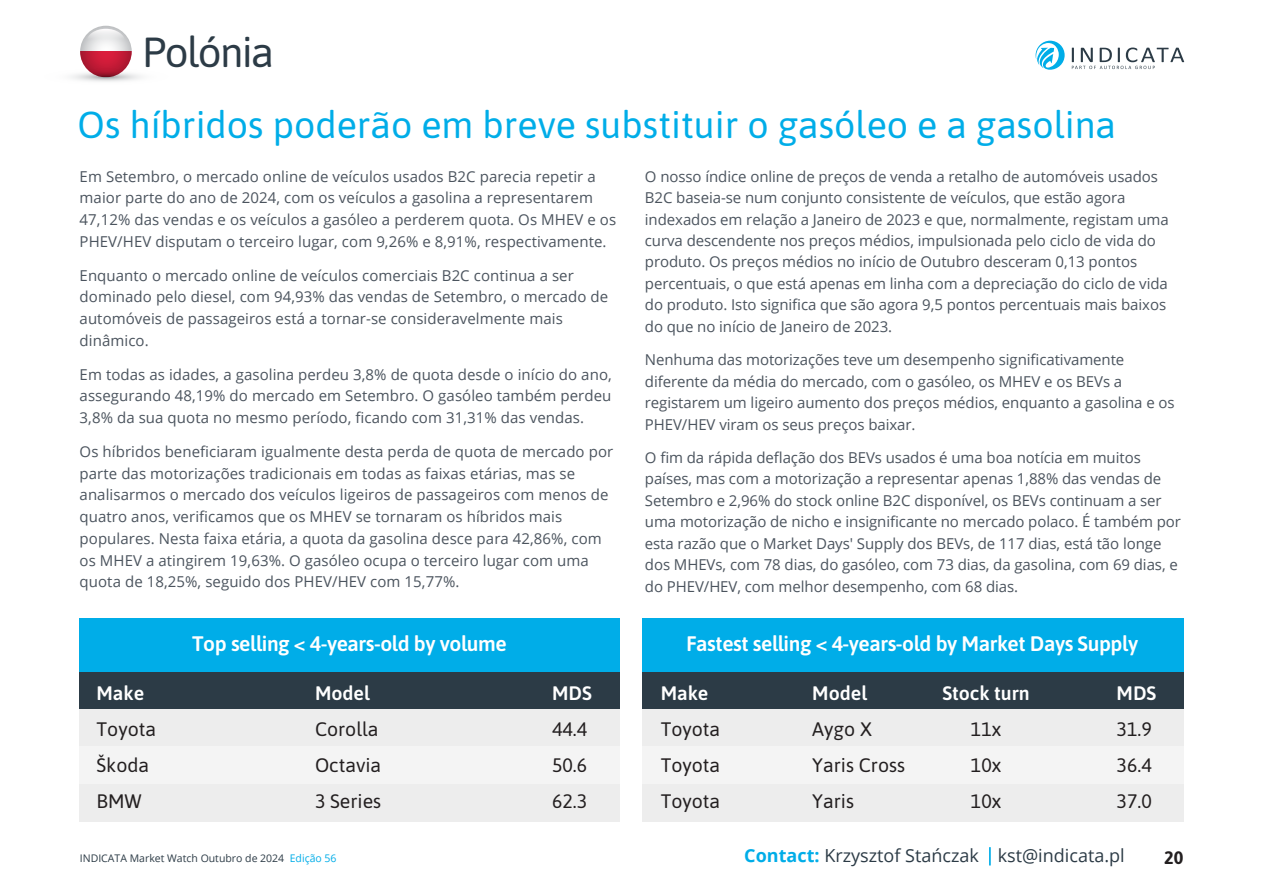
<style>
.page{position:relative;width:1263px;height:893px;background:#fff}
.page>*{position:absolute;margin:0;border:0;box-sizing:border-box;transform-origin:0 0}
.t1{font:42px "Asap";letter-spacing:-.04em;color:#2c3b46}
.t2{font:37.5px "Asap";color:#00ade8}
.t3{font:600 21px "Asap";letter-spacing:-.02em;color:#fff}
.t4{font:19.5px/36px "Asap";color:#231f20;text-align:justify}
.t5{font:600 19.5px "Asap";color:#fff}
.t6{font:18px "Open Sans";color:#2c3b46}
.t7{font:700 18px "Asap";color:#231f20}
.t8{font:15px/21.5px "Open Sans";letter-spacing:-.005em;color:#4b545e}
.t9{font:10.5px "Open Sans";color:#2c3b46}
.s1{color:#00ade8}
.s2{font-weight:700;color:#00ade8}
</style>
<div class="page">
<svg style="left:80px;top:56px;width:52px;height:12px"></svg>
<svg style="left:80px;top:26px;width:52px;height:51px"></svg>
<svg style="left:42px;top:68px;width:128px;height:17px"></svg>
<svg style="left:86px;top:29px;width:39px;height:16px"></svg>
<svg style="left:1035px;top:41px;width:30px;height:29px"></svg>
<svg style="left:1072px;top:48px;width:112px;height:21px"></svg>
<div style="left:79px;top:618px;width:541px;height:55px;background:#00ade8"></div>
<div style="left:79px;top:673px;width:541px;height:37px;background:#2c3b46"></div>
<div style="left:79px;top:710px;width:541px;height:37px;background:#ededed"></div>
<div style="left:79px;top:747px;width:541px;height:37px;background:#f4f4f4"></div>
<div style="left:79px;top:784px;width:541px;height:37px;background:#ededed"></div>
<div style="left:643px;top:618px;width:541px;height:55px;background:#00ade8"></div>
<div style="left:643px;top:673px;width:541px;height:37px;background:#2c3b46"></div>
<div style="left:643px;top:710px;width:541px;height:37px;background:#ededed"></div>
<div style="left:643px;top:747px;width:541px;height:37px;background:#f4f4f4"></div>
<div style="left:643px;top:784px;width:541px;height:37px;background:#ededed"></div>
<svg style="left:989px;top:847px;width:2px;height:18px"></svg>
<h1 class="t1" style="left:143px;top:23px;width:133px">Polónia</h1>
<h2 class="t2" style="left:78px;top:99px;width:1040px">Os híbridos poderão em breve substituir o gasóleo e a gasolina</h2>
<p class="t8" style="left:80px;top:165px;width:538px">Em Setembro, o mercado online de veículos usados B2C parecia repetir a maior parte do ano de 2024, com os veículos a gasolina a representarem 47,12% das vendas e os veículos a gasóleo a perderem quota. Os MHEV e os PHEV/HEV disputam o terceiro lugar, com 9,26% e 8,91%, respectivamente.</p>
<p class="t8" style="left:80px;top:264px;width:530px">Enquanto o mercado online de veículos comerciais B2C continua a ser dominado pelo diesel, com 94,93% das vendas de Setembro, o mercado de automóveis de passageiros está a tornar-se consideravelmente mais dinâmico.</p>
<p class="t8" style="left:80px;top:363px;width:534px;text-align:justify">Em todas as idades, a gasolina perdeu 3,8% de quota desde o início do ano, assegurando 48,19% do mercado em Setembro. O gasóleo também perdeu 3,8% da sua quota no mesmo período, ficando com 31,31% das vendas.</p>
<p class="t8" style="left:80px;top:440px;width:535px">Os híbridos beneficiaram igualmente desta perda de quota de mercado por parte das motorizações tradicionais em todas as faixas etárias, mas se analisarmos o mercado dos veículos ligeiros de passageiros com menos de quatro anos, verificamos que os MHEV se tornaram os híbridos mais populares. Nesta faixa etária, a quota da gasolina desce para 42,86%, com os MHEV a atingirem 19,63%. O gasóleo ocupa o terceiro lugar com uma quota de 18,25%, seguido dos PHEV/HEV com 15,77%.</p>
<h3 class="t5" style="left:97px;top:679px;width:49px">Make</h3>
<h3 class="t4" style="left:97px;top:710px;width:61px;text-align:left">Toyota<br>Škoda<br>BMW</h3>
<h3 class="t3" style="left:192px;top:629px;width:316px">Top selling &lt; 4-years-old by volume</h3>
<h3 class="t5" style="left:315px;top:679px;width:56px">Model</h3>
<h3 class="t4" style="left:315px;top:710px;width:68px;text-align:left">Corolla<br>Octavia<br>3 Series</h3>
<h3 class="t5" style="left:552px;top:679px;width:41px">MDS</h3>
<h3 class="t4" style="left:552px;top:710px;width:37px">44.4<br>50.6<br>62.3</h3>
<p class="t8" style="left:645px;top:165px;width:525px">O nosso índice online de preços de venda a retalho de automóveis usados B2C baseia-se num conjunto consistente de veículos, que estão agora indexados em relação a Janeiro de 2023 e que, normalmente, registam uma curva descendente nos preços médios, impulsionada pelo ciclo de vida do produto. Os preços médios no início de Outubro desceram 0,13 pontos percentuais, o que está apenas em linha com a depreciação do ciclo de vida do produto. Isto significa que são agora 9,5 pontos percentuais mais baixos do que no início de Janeiro de 2023.</p>
<p class="t8" style="left:645px;top:349px;width:531px">Nenhuma das motorizações teve um desempenho significativamente diferente da média do mercado, com o gasóleo, os MHEV e os BEVs a registarem um ligeiro aumento dos preços médios, enquanto a gasolina e os PHEV/HEV viram os seus preços baixar.</p>
<p class="t8" style="left:645px;top:446px;width:538px">O fim da rápida deflação dos BEVs usados é uma boa notícia em muitos países, mas com a motorização a representar apenas 1,88% das vendas de Setembro e 2,96% do stock online B2C disponível, os BEVs continuam a ser uma motorização de nicho e insignificante no mercado polaco. É também por esta razão que o Market Days' Supply dos BEVs, de 117 dias, está tão longe dos MHEVs, com 78 dias, do gasóleo, com 73 dias, da gasolina, com 69 dias, e do PHEV/HEV, com melhor desempenho, com 68 dias.</p>
<h3 class="t3" style="left:686px;top:629px;width:453px">Fastest selling &lt; 4-years-old by Market Days Supply</h3>
<h3 class="t5" style="left:661px;top:679px;width:49px">Make</h3>
<h3 class="t4" style="left:661px;top:710px;width:61px">Toyota Toyota Toyota</h3>
<h3 class="t5" style="left:812px;top:679px;width:56px">Model</h3>
<h3 class="t4" style="left:812px;top:710px;width:94px;text-align:left">Aygo X<br>Yaris Cross<br>Yaris</h3>
<h3 class="t5" style="left:942px;top:679px;width:89px">Stock turn</h3>
<h3 class="t4" style="left:971px;top:710px;width:32px">11x 10x 10x</h3>
<h3 class="t5" style="left:1117px;top:679px;width:41px">MDS</h3>
<h3 class="t4" style="left:1117px;top:710px;width:37px">31.9<br>36.4<br>37.0</h3>
<p class="t9" style="left:80px;top:851px;width:258px">INDICATA Market Watch Outubro de 2024 <span class="s1">Edição 56</span></p>
<p class="t6" style="left:744px;top:843px;width:382px"><span class="s2">Contact:</span> Krzysztof Stańczak kst@indicata.pl</p>
<p class="t7" style="left:1164px;top:845px;width:21px">20</p>
</div>
